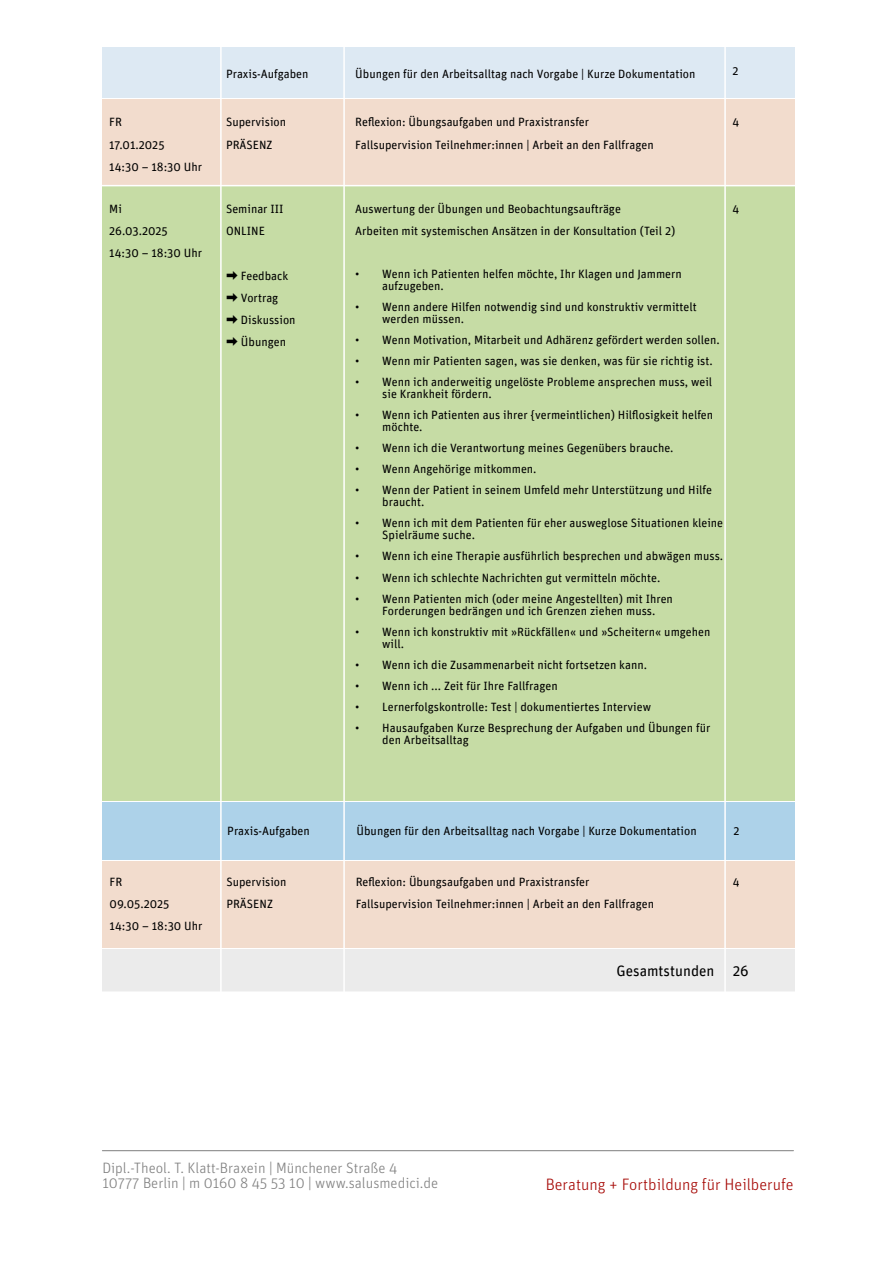
<style>
.page{position:relative;width:894px;height:1263px;background:#fff}
.page>*{position:absolute;margin:0;border:0;box-sizing:border-box;transform-origin:0 0}
.t1{font:300 16.5px "Unit OT";color:#a60805}
.t2{font:300 15px/15.1px "Unit OT";color:#7f7f7f}
.t3{font:15px "Unit";color:#000}
.t4{font:12px/22.2px "Unit";color:#000}
.s1{font-family:"Hiragino Sans W4"}
</style>
<div class="page">
<hr style="left:102px;top:1150px;width:691px;height:1px;background:#7f7f7f">
<div style="left:102px;top:950px;width:692px;height:42px;background:#ebebeb"></div>
<div style="left:102px;top:186px;width:692px;height:615px;background:#c6dca5"></div>
<div style="left:102px;top:802px;width:692px;height:57px;background:#add2e9"></div>
<div style="left:102px;top:99px;width:692px;height:87px;background:#f2dccd"></div>
<div style="left:102px;top:861px;width:692px;height:87px;background:#f2dccd"></div>
<div style="left:102px;top:48px;width:692px;height:50px;background:#dde9f3"></div>
<hr style="left:220px;top:0;width:2px;height:1139px;background:#fff">
<hr style="left:343px;top:0;width:2px;height:1139px;background:#fff">
<hr style="left:724px;top:43px;width:1px;height:1077px;background:#fff">
<hr style="left:93px;top:991px;width:708px;height:2px;background:#fff">
<hr style="left:93px;top:185px;width:707px;height:1px;background:#fff">
<p class="t4" style="left:109px;top:113px;width:94px">FR<br>17.01.2025<br>14:30 – 18:30 Uhr</p>
<p class="t4" style="left:109px;top:199px;width:94px">Mi<br>26.03.2025<br>14:30 – 18:30 Uhr</p>
<p class="t4" style="left:226px;top:64px;width:84px">Praxis-Aufgaben</p>
<p class="t4" style="left:226px;top:113px;width:62px">Supervision<br>PRÄSENZ</p>
<p class="t4" style="left:226px;top:199px;width:59px">Seminar III<br>ONLINE</p>
<p class="t4" style="left:226px;top:266px;width:71px"><span class="s1">➡</span> Feedback <span class="s1">➡</span> Vortrag<br><span class="s1">➡</span> Diskussion <span class="s1">➡</span> Übungen</p>
<p class="t4" style="left:110px;top:872px;width:94px">FR<br>09.05.2025<br>14:30 – 18:30 Uhr</p>
<p class="t4" style="left:227px;top:821px;width:84px">Praxis-Aufgaben</p>
<p class="t4" style="left:226px;top:872px;width:62px">Supervision<br>PRÄSENZ</p>
<p class="t4" style="left:355px;top:64px;width:341px">Übungen für den Arbeitsalltag nach Vorgabe | Kurze Dokumentation</p>
<p class="t4" style="left:355px;top:113px;width:300px">Reflexion: Übungsaufgaben und Praxistransfer<br>Fallsupervision Teilnehmer:innen | Arbeit an den Fallfragen</p>
<p class="t4" style="left:732px;top:61px;width:8px">2</p>
<p class="t4" style="left:732px;top:113px;width:8px">4</p>
<p class="t4" style="left:355px;top:199px;width:321px">Auswertung der Übungen und Beobachtungsaufträge<br>Arbeiten mit systemischen Ansätzen in der Konsultation (Teil 2)</p>
<p class="t4" style="left:382px;top:270px;width:301px;line-height:12px;text-indent:-27px">• Wenn ich Patienten helfen möchte, Ihr Klagen und Jammern aufzugeben.</p>
<p class="t4" style="left:382px;top:303px;width:316px;line-height:12px;text-indent:-27px">• Wenn andere Hilfen notwendig sind und konstruktiv vermittelt werden müssen.</p>
<p class="t4" style="left:355px;top:331px;width:366px">• Wenn Motivation, Mitarbeit und Adhärenz gefördert werden sollen.</p>
<p class="t4" style="left:355px;top:352px;width:359px">• Wenn mir Patienten sagen, was sie denken, was für sie richtig ist.</p>
<p class="t4" style="left:382px;top:378px;width:331px;line-height:12px;text-indent:-27px">• Wenn ich anderweitig ungelöste Probleme ansprechen muss, weil sie Krankheit fördern.</p>
<p class="t4" style="left:382px;top:411px;width:332px;line-height:12px;text-indent:-27px">• Wenn ich Patienten aus ihrer {vermeintlichen) Hilflosigkeit helfen möchte.</p>
<p class="t4" style="left:355px;top:439px;width:320px">• Wenn ich die Verantwortung meines Gegenübers brauche.</p>
<p class="t4" style="left:355px;top:460px;width:183px">• Wenn Angehörige mitkommen.</p>
<p class="t4" style="left:382px;top:486px;width:331px;line-height:12px;text-indent:-27px">• Wenn der Patient in seinem Umfeld mehr Unterstützung und Hilfe braucht.</p>
<p class="t4" style="left:382px;top:519px;width:342px;line-height:12px;text-indent:-27px">• Wenn ich mit dem Patienten für eher ausweglose Situationen kleine<br>Spielräume suche.</p>
<p class="t4" style="left:355px;top:547px;width:369px">• Wenn ich eine Therapie ausführlich besprechen und abwägen muss.</p>
<p class="t4" style="left:355px;top:568px;width:307px">• Wenn ich schlechte Nachrichten gut vermitteln möchte.</p>
<p class="t4" style="left:382px;top:594px;width:292px;line-height:12px;text-indent:-27px">• Wenn Patienten mich (oder meine Angestellten) mit Ihren<br>Forderungen bedrängen und ich Grenzen ziehen muss.</p>
<p class="t4" style="left:382px;top:627px;width:329px;line-height:12px;text-indent:-27px">• Wenn ich konstruktiv mit »Rückfällen« und »Scheitern« umgehen will.</p>
<p class="t4" style="left:355px;top:655px;width:293px">• Wenn ich die Zusammenarbeit nicht fortsetzen kann.</p>
<p class="t4" style="left:355px;top:676px;width:204px">• Wenn ich ... Zeit für Ihre Fallfragen</p>
<p class="t4" style="left:355px;top:697px;width:297px">• Lernerfolgskontrolle: Test | dokumentiertes Interview</p>
<p class="t4" style="left:382px;top:723px;width:329px;line-height:12px;text-indent:-27px">• Hausaufgaben Kurze Besprechung der Aufgaben und Übungen für den Arbeitsalltag</p>
<p class="t4" style="left:732px;top:199px;width:8px">4</p>
<p class="t4" style="left:356px;top:821px;width:341px">Übungen für den Arbeitsalltag nach Vorgabe | Kurze Dokumentation</p>
<p class="t4" style="left:355px;top:872px;width:300px">Reflexion: Übungsaufgaben und Praxistransfer<br>Fallsupervision Teilnehmer:innen | Arbeit an den Fallfragen</p>
<p class="t4" style="left:733px;top:821px;width:8px">2</p>
<p class="t4" style="left:732px;top:872px;width:8px">4</p>
<p class="t3" style="left:616px;top:965px;width:99px">Gesamtstunden</p>
<p class="t3" style="left:732px;top:965px;width:18px">26</p>
<p class="t2" style="left:102px;top:1161px;width:337px">Dipl.-Theol. T. Klatt-Braxein | Münchener Straße 4<br>10777 Berlin | m 0160 8 45 53 10 | www.salusmedici.de</p>
<h1 class="t1" style="left:545px;top:1177px;width:249px">Beratung + Fortbildung für Heilberufe</h1>
</div>
